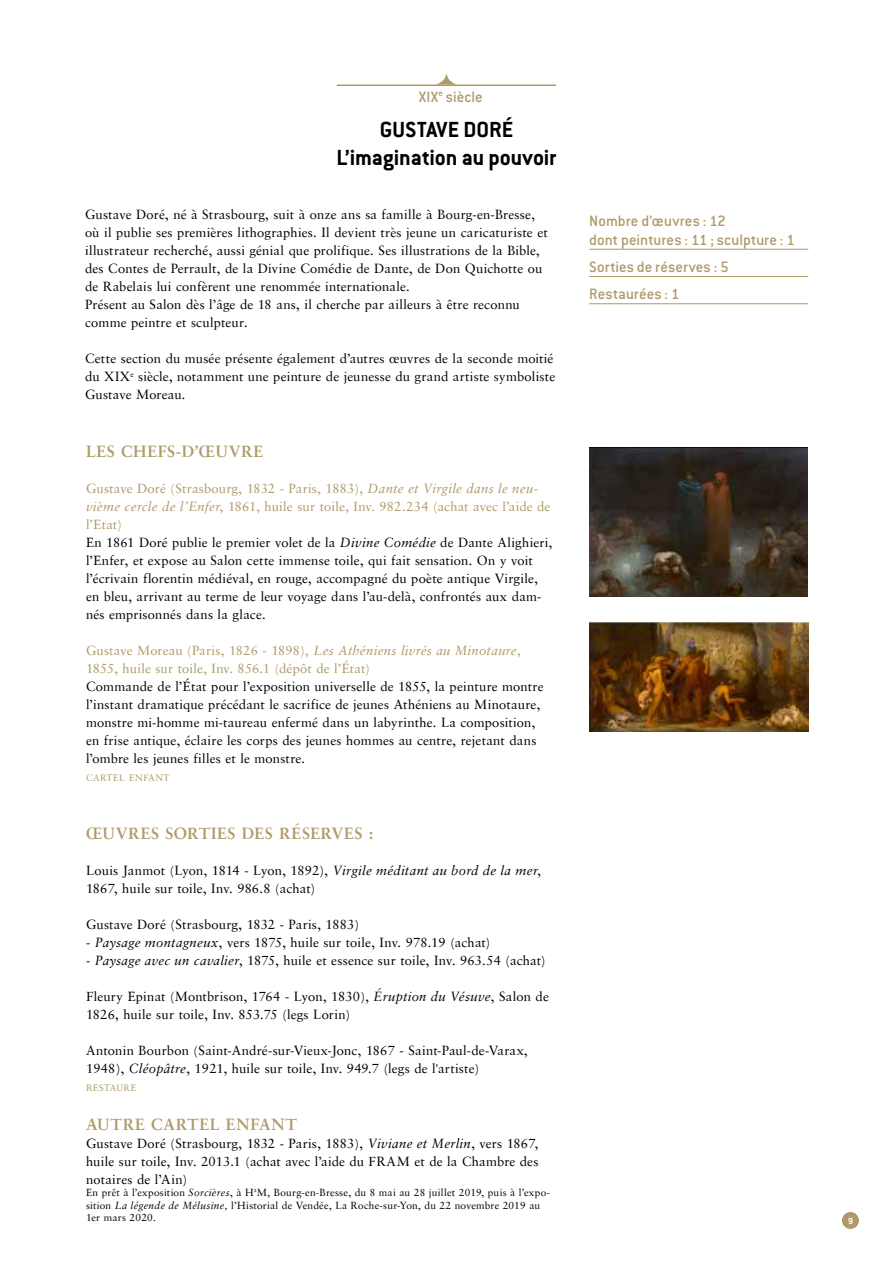
<style>
.page{position:relative;width:893px;height:1263px;background:#fff}
.page>*{position:absolute;margin:0;border:0;box-sizing:border-box;transform-origin:0 0}
.t1{font:700 24px/28.8px "Conduit ITC Std";letter-spacing:-.005em;color:#000}
.t2{font:500 16.5px/18.8px "Conduit ITC Std";letter-spacing:.01em;color:#af9a69}
.t3{font:700 16.5px "Sabon";letter-spacing:.04em;color:#af9a69}
.t4{font:13.5px/18px "Sabon";letter-spacing:.005em;color:#000}
.t5{font:13.5px/18px "Sabon";color:#af9a69}
.t6{font:10.5px/12.6px "Sabon";letter-spacing:.02em;color:#000}
.t7{font:700 9.75px "Conduit ITC Std";color:#fff}
.t8{font:9.45px "Sabon";letter-spacing:.04em;color:#af9a69}
.s1{color:#af9a69}
.s2{font-style:italic;color:#af9a69}
.s3{font-style:italic}
</style>
<div class="page">
<div style="left:842px;top:1212px;width:17px;height:17px;background:#af9a69;border-radius:50%"></div>
<hr style="left:337px;top:85px;width:219px;height:1px;background:#af9a69">
<svg style="left:435px;top:73px;width:23px;height:12px"></svg>
<hr style="left:589px;top:249px;width:219px;height:1px;background:#af9a69">
<hr style="left:589px;top:276px;width:219px;height:1px;background:#af9a69">
<hr style="left:589px;top:303px;width:219px;height:1px;background:#af9a69">
<img style="left:589px;top:448px;width:218px;height:149px">
<img style="left:589px;top:623px;width:219px;height:108px">
<p class="t2" style="left:419px;top:87px;width:66px">XIX<sup>e</sup> siècle</p>
<h1 class="t1" style="left:336px;top:114px;width:222px;text-indent:100px">vedoré<br>L’imagination au pouvoir</h1>
<p class="t4" style="left:85px;top:206px;width:464px">Gustave Doré, né à Strasbourg, suit à onze ans sa famille à Bourg-en-Bresse, où il publie ses premières lithographies. Il devient très jeune un caricaturiste et illustrateur recherché, aussi génial que prolifique. Ses illustrations de la Bible, des Contes de Perrault, de la Divine Comédie de Dante, de Don Quichotte ou de Rabelais lui confèrent une renommée internationale.<br>Présent au Salon dès l’âge de 18 ans, il cherche par ailleurs à être reconnu comme peintre et sculpteur.</p>
<p class="t4" style="left:85px;top:350px;width:472px">Cette section du musée présente également d’autres œuvres de la seconde moitié du XIX<sup>e</sup> siècle, notamment une peinture de jeunesse du grand artiste symboliste<br>Gustave Moreau.</p>
<h1 class="t1" style="left:380px;top:114px;width:13px">gusta</h1>
<p class="t3" style="left:86px;top:442px;width:179px">LES CHEFS-D’ŒUVRE</p>
<p class="t4" style="left:86px;top:480px;width:468px"><span class="s1">Gustave Doré (Strasbourg, 1832 - Paris, 1883),</span> <span class="s2">Dante et Virgile dans le neu&shy;vième cercle de l’Enfer</span><span class="s1">, 1861, huile sur toile, Inv. 982.234 (achat avec l’aide de l’Etat)<br></span>En 1861 Doré publie le premier volet de la <span class="s3">Divine Comédie</span> de Dante Alighieri, l’Enfer, et expose au Salon cette immense toile, qui fait sensation. On y voit l’écrivain florentin médiéval, en rouge, accompagné du poète antique Virgile, en bleu, arrivant au terme de leur voyage dans l’au-delà, confrontés aux dam&shy;nés emprisonnés dans la glace.</p>
<p class="t5" style="left:86px;top:642px;width:436px">Gustave Moreau (Paris, 1826 - 1898), <span class="s3">Les Athéniens livrés au Minotaure</span>,<br>1855, huile sur toile, Inv. 856.1 (dépôt de l’État)</p>
<p class="t4" style="left:86px;top:678px;width:459px">Commande de l’État pour l’exposition universelle de 1855, la peinture montre l’instant dramatique précédant le sacrifice de jeunes Athéniens au Minotaure, monstre mi-homme mi-taureau enfermé dans un labyrinthe. La composition, en frise antique, éclaire les corps des jeunes hommes au centre, rejetant dans l’ombre les jeunes filles et le monstre.</p>
<p class="t8" style="left:86px;top:773px;width:85px">CARTEL ENFANT</p>
<p class="t3" style="left:86px;top:823px;width:289px">ŒUVRES SORTIES DES RÉSERVES :</p>
<p class="t4" style="left:86px;top:861px;width:457px">Louis Janmot (Lyon, 1814 - Lyon, 1892), <span class="s3">Virgile méditant au bord de la mer</span>,<br>1867, huile sur toile, Inv. 986.8 (achat)</p>
<p class="t4" style="left:86px;top:915px;width:275px">Gustave Doré (Strasbourg, 1832 - Paris, 1883)</p>
<p class="t4" style="left:86px;top:933px;width:406px">- <span class="s3">Paysage montagneux</span>, vers 1875, huile sur toile, Inv. 978.19 (achat)</p>
<p class="t4" style="left:86px;top:951px;width:461px">- <span class="s3">Paysage avec un cavalier</span>, 1875, huile et essence sur toile, Inv. 963.54 (achat)</p>
<p class="t4" style="left:86px;top:987px;width:464px">Fleury Epinat (Montbrison, 1764 - Lyon, 1830), <span class="s3">Éruption du Vésuve</span>, Salon de<br>1826, huile sur toile, Inv. 853.75 (legs Lorin)</p>
<p class="t4" style="left:86px;top:1041px;width:443px">Antonin Bourbon (Saint-André-sur-Vieux-Jonc, 1867 - Saint-Paul-de-Varax,<br>1948), <span class="s3">Cléopâtre</span>, 1921, huile sur toile, Inv. 949.7 (legs de l'artiste)</p>
<p class="t8" style="left:86px;top:1082px;width:52px">RESTAURE</p>
<p class="t3" style="left:86px;top:1114px;width:213px">AUTRE CARTEL ENFANT</p>
<p class="t4" style="left:86px;top:1134px;width:454px;text-align:justify">Gustave Doré (Strasbourg, 1832 - Paris, 1883), <span class="s3">Viviane et Merlin</span>, vers 1867, huile sur toile, Inv. 2013.1 (achat avec l’aide du FRAM et de la Chambre des notaires de l’Ain)</p>
<p class="t6" style="left:86px;top:1186px;width:466px">En prêt à l’exposition <span class="s3">Sorcières</span>, à H²M, Bourg-en-Bresse, du 8 mai au 28 juillet 2019, puis à l’expo&shy;sition <span class="s3">La légende de Mélusine,</span> l’Historial de Vendée, La Roche-sur-Yon, du 22 novembre 2019 au<br>1er mars 2020.</p>
<p class="t2" style="left:589px;top:211px;width:207px">Nombre d’œuvres : 12<br>dont peintures : 11 ; sculpture : 1</p>
<p class="t2" style="left:589px;top:253px;width:141px;line-height:27.3px">Sorties de réserves : 5<br>Restaurées : 1</p>
<p class="t7" style="left:848px;top:1214px;width:6px">9</p>
</div>
